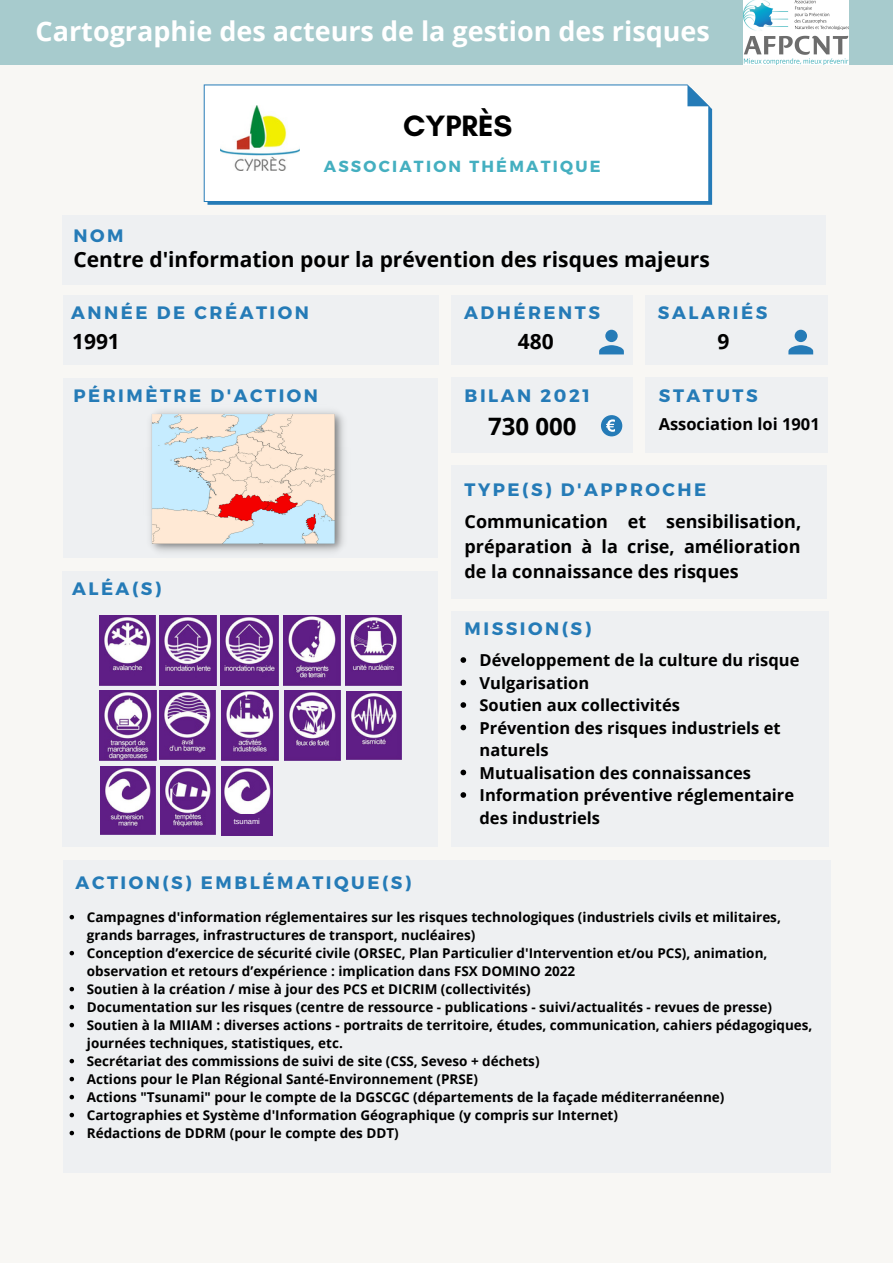
<style>
.page{position:relative;width:893px;height:1264px;background:#fff}
.page>*{position:absolute;margin:0;border:0;box-sizing:border-box;transform-origin:0 0}
.t1{font:700 30px "Glacial Indifference";color:#000}
.t2{font:700 27px "Open Sans";color:#fff}
.t3{font:700 24px "Open Sans";color:#000}
.t4{font:700 21px "Open Sans";color:#000}
.t5{font:700 18px "Montserrat";letter-spacing:.14em;color:#257bb7}
.t6{font:700 18px/24.8px "Open Sans";color:#000;text-align:justify}
.t7{font:700 16.5px/22.5px "Open Sans";color:#000}
.t8{font:700 16.05px "Montserrat";letter-spacing:.14em;color:#44afc0}
.t9{font:700 13.5px/18px "Open Sans";color:#000}
.t10{font:7.5px "Arimo";color:#fff}
</style>
<div class="page">
<div style="left:0;top:0;width:892px;height:1262px;background:#f8f7f4"></div>
<div style="left:63px;top:860px;width:767px;height:312px;background:#eef0f2"></div>
<div style="left:63px;top:295px;width:375px;height:69px;background:#eef0f2"></div>
<div style="left:451px;top:295px;width:181px;height:69px;background:#eef0f2"></div>
<div style="left:451px;top:377px;width:181px;height:76px;background:#eef0f2"></div>
<div style="left:451px;top:465px;width:376px;height:133px;background:#eef0f2"></div>
<div style="left:63px;top:377px;width:374px;height:180px;background:#eef0f2"></div>
<div style="left:62px;top:571px;width:376px;height:275px;background:#eef0f2"></div>
<div style="left:63px;top:215px;width:763px;height:70px;background:#eef0f2"></div>
<div style="left:451px;top:611px;width:378px;height:235px;background:#eef0f2"></div>
<div style="left:601px;top:415px;width:21px;height:21px;background:#257bb7;border-radius:50%"></div>
<svg style="left:606px;top:419px;width:9px;height:13px"></svg>
<div style="left:645px;top:295px;width:182px;height:69px;background:#eef0f2"></div>
<svg style="left:599px;top:330px;width:24px;height:24px"></svg>
<svg style="left:788px;top:330px;width:25px;height:24px"></svg>
<img style="left:99px;top:616px;width:56px;height:69px">
<img style="left:159px;top:616px;width:57px;height:69px">
<img style="left:221px;top:616px;width:57px;height:69px">
<img style="left:284px;top:616px;width:56px;height:69px">
<img style="left:345px;top:616px;width:56px;height:69px">
<img style="left:100px;top:690px;width:56px;height:70px">
<img style="left:160px;top:690px;width:56px;height:70px">
<img style="left:221px;top:690px;width:58px;height:70px">
<img style="left:284px;top:690px;width:57px;height:70px">
<img style="left:346px;top:691px;width:55px;height:68px">
<img style="left:100px;top:766px;width:56px;height:69px">
<img style="left:160px;top:766px;width:55px;height:69px">
<div style="left:645px;top:377px;width:183px;height:76px;background:#eef0f2"></div>
<svg style="left:207px;top:106px;width:505px;height:99px;background:#3182ba"></svg>
<div style="left:204px;top:84px;width:505px;height:118px;background:#fff"></div>
<img style="left:221px;top:105px;width:78px;height:65px">
<div style="left:0;top:0;width:892px;height:64px;background:#a7cbcd"></div>
<img style="left:743px;top:0;width:105px;height:64px">
<img style="left:221px;top:766px;width:51px;height:69px">
<div style="left:223px;top:814px;width:47px;height:16px;background:#5e1e84"></div>
<img style="left:150px;top:411px;width:194px;height:141px">
<svg style="left:460px;top:657px;width:6px;height:6px"></svg>
<svg style="left:460px;top:679px;width:6px;height:6px"></svg>
<svg style="left:460px;top:702px;width:6px;height:5px"></svg>
<svg style="left:460px;top:724px;width:6px;height:6px"></svg>
<svg style="left:460px;top:769px;width:6px;height:6px"></svg>
<svg style="left:460px;top:792px;width:6px;height:5px"></svg>
<svg style="left:70px;top:914px;width:4px;height:5px"></svg>
<svg style="left:70px;top:950px;width:4px;height:5px"></svg>
<svg style="left:70px;top:986px;width:4px;height:5px"></svg>
<svg style="left:70px;top:1004px;width:4px;height:5px"></svg>
<svg style="left:70px;top:1022px;width:4px;height:5px"></svg>
<svg style="left:70px;top:1058px;width:4px;height:5px"></svg>
<svg style="left:70px;top:1076px;width:4px;height:5px"></svg>
<svg style="left:70px;top:1094px;width:4px;height:5px"></svg>
<svg style="left:70px;top:1112px;width:4px;height:5px"></svg>
<svg style="left:70px;top:1130px;width:4px;height:5px"></svg>
<h2 class="t2" style="left:36px;top:12px;width:676px">Cartographie des acteurs de la gestion des risques</h2>
<h1 class="t1" style="left:403px;top:107px;width:111px">CYPRÈS</h1>
<p class="t8" style="left:324px;top:156px;width:278px">ASSOCIATION THÉMATIQUE</p>
<h3 class="t5" style="left:73px;top:224px;width:52px">NOM</h3>
<h3 class="t4" style="left:73px;top:244px;width:638px">Centre d'information pour la prévention des risques majeurs</h3>
<h3 class="t3" style="left:72px;top:244px;width:128px">Atmoterra</h3>
<h3 class="t5" style="left:71px;top:301px;width:239px">ANNÉE DE CRÉATION</h3>
<h3 class="t5" style="left:464px;top:301px;width:137px">ADHÉRENTS</h3>
<h3 class="t4" style="left:72px;top:326px;width:49px">1991</h3>
<h3 class="t4" style="left:517px;top:326px;width:37px">480</h3>
<h3 class="t5" style="left:73px;top:383px;width:246px">PÉRIMÈTRE D'ACTION</h3>
<h3 class="t5" style="left:464px;top:383px;width:127px">BILAN 2021</h3>
<h3 class="t3" style="left:488px;top:410px;width:90px">730 000</h3>
<h3 class="t5" style="left:658px;top:301px;width:111px">SALARIÉS</h3>
<h3 class="t4" style="left:717px;top:326px;width:13px">9</h3>
<h3 class="t5" style="left:659px;top:383px;width:100px">STATUTS</h3>
<p class="t7" style="left:658px;top:412px;width:163px">Association loi 1901</p>
<h3 class="t5" style="left:72px;top:577px;width:91px">ALÉA(S)</h3>
<p class="t10" style="left:234px;top:817px;width:28px">tsunami</p>
<h3 class="t5" style="left:76px;top:870px;width:337px">ACTION(S) EMBLÉMATIQUE(S)</h3>
<h3 class="t5" style="left:464px;top:477px;width:243px">TYPE(S) D'APPROCHE</h3>
<h3 class="t6" style="left:464px;top:509px;width:338px">Communication et sensibilisation, préparation à la crise, amélioration de la connaissance des risques</h3>
<h3 class="t5" style="left:464px;top:617px;width:128px">MISSION(S)</h3>
<p class="t7" style="left:479px;top:648px;width:321px">Développement de la culture du risque<br>Vulgarisation<br>Soutien aux collectivités<br>Prévention des risques industriels et naturels<br>Mutualisation des connaissances<br>Information préventive réglementaire des industriels</p>
<p class="t9" style="left:87px;top:907px;width:727px">Campagnes d'information réglementaires sur les risques technologiques (industriels civils et militaires, grands barrages, infrastructures de transport, nucléaires)<br>Conception d’exercice de sécurité civile (ORSEC, Plan Particulier d'Intervention et/ou PCS), animation, observation et retours d’expérience : implication dans FSX DOMINO 2022<br>Soutien à la création / mise à jour des PCS et DICRIM (collectivités)<br>Documentation sur les risques (centre de ressource - publications - suivi/actualités - revues de presse)<br>Soutien à la MIIAM : diverses actions - portraits de territoire, études, communication, cahiers pédagogiques, journées techniques, statistiques, etc.<br>Secrétariat des commissions de suivi de site (CSS, Seveso + déchets)<br>Actions pour le Plan Régional Santé-Environnement (PRSE)<br>Actions "Tsunami" pour le compte de la DGSCGC (départements de la façade méditerranéenne)<br>Cartographies et Système d'Information Géographique (y compris sur Internet)<br>Rédactions de DDRM (pour le compte des DDT)</p>
</div>
